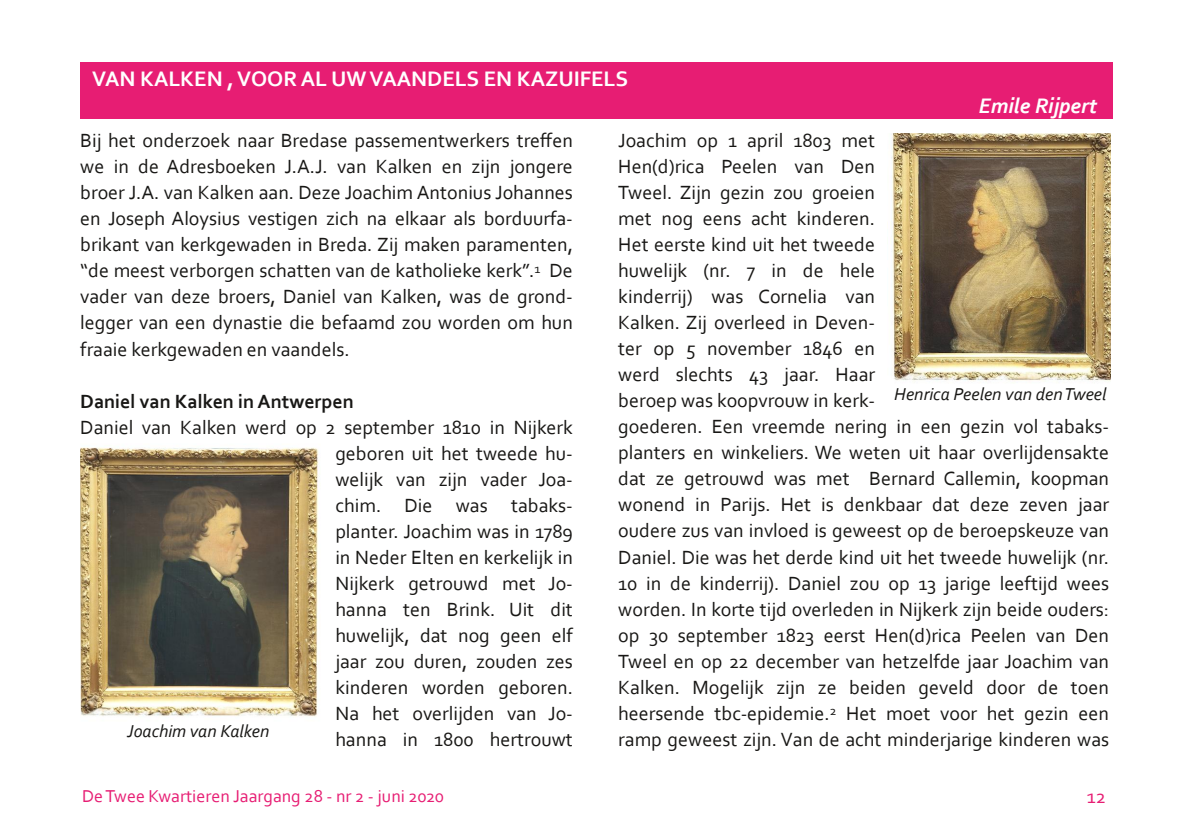
<style>
.page{position:relative;width:1191px;height:840px;background:#fff}
.page>*{position:absolute;margin:0;border:0;box-sizing:border-box;transform-origin:0 0}
.t1{font:700 22px "Corbel";color:#fff}
.t2{font:italic 700 22px "Corbel";color:#fff}
.t3{font:20px/26px "Corbel";color:#181715;text-align:justify}
.t4{font:700 20px "Corbel";color:#181715}
.t5{font:20px "Corbel";color:#e71d73}
.t6{font:italic 18px "Corbel";color:#181715}
.t7{font:18px "Corbel";color:#e71d73}
</style>
<div class="page">
<div style="left:80px;top:62px;width:1032px;height:57px;background:#e71d73"></div>
<img style="left:80px;top:447px;width:239px;height:270px">
<img style="left:891px;top:133px;width:220px;height:248px">
<p class="t1" style="left:92px;top:70px;width:537px">VAN KALKEN ,VOOR AL UWVAANDELS EN KAZUIFELS</p>
<p class="t2" style="left:978px;top:96px;width:120px">Emile Rijpert</p>
<p class="t3" style="left:80px;top:129px;width:494px">Bij het onderzoek naar Bredase passementwerkers treffen we in de Adresboeken J.A.J. van Kalken en zijn jongere broer J.A. van Kalken aan. Deze Joachim Antonius Johannes en Joseph Aloysius vestigen zich na elkaar als borduurfa‐ brikant van kerkgewaden in Breda. Zij maken paramenten, “de meest verborgen schatten van de katholieke kerk”.<sup>1</sup> De vader van deze broers, Daniel van Kalken, was de grond‐ legger van een dynastie die befaamd zou worden om hun fraaie kerkgewaden en vaandels.</p>
<p class="t4" style="left:80px;top:392px;width:275px">Daniel van Kalken in Antwerpen</p>
<p class="t3" style="left:335px;top:415px;width:239px;text-indent:-255px">Daniel van Kalken werd op 2 september 1810 in Nijkerk geboren uit het tweede hu‐ welijk van zijn vader Joa‐ chim. Die was tabaks‐ planter. Joachim was in 1789 in Neder Elten en kerkelijk in Nijkerk getrouwd met Jo‐ hanna ten Brink. Uit dit huwelijk, dat nog geen elf jaar zou duren, zouden zes kinderen worden geboren.<br>Na het overlijden van Jo‐ hanna in 1800 hertrouwt</p>
<p class="t6" style="left:127px;top:723px;width:144px">Joachim van Kalken</p>
<p class="t3" style="left:618px;top:129px;width:492px;text-align:left">Joachim op 1 april 1803 met<br>Hen(d)rica Peelen van Den<br>Tweel. Zijn gezin zou groeien<br>met nog eens acht kinderen.<br>Het eerste kind uit het tweede<br>huwelijk (nr. 7 in de hele<br>kinderrij) was Cornelia van<br>Kalken. Zij overleed in Deven‐<br>ter op 5 november 1846 en<br>werd slechts 43 jaar. Haar<br>beroep was koopvrouw in kerk‐<br>goederen. Een vreemde nering in een gezin vol tabaks‐ planters en winkeliers. We weten uit haar overlijdensakte dat ze getrouwd was met Bernard Callemin, koopman wonend in Parijs. Het is denkbaar dat deze zeven jaar oudere zus van invloed is geweest op de beroepskeuze van Daniel. Die was het derde kind uit het tweede huwelijk (nr.<br>10 in de kinderrij). Daniel zou op 13 jarige leeftijd wees worden. In korte tijd overleden in Nijkerk zijn beide ouders: op 30 september 1823 eerst Hen(d)rica Peelen van Den Tweel en op 22 december van hetzelfde jaar Joachim van Kalken. Mogelijk zijn ze beiden geveld door de toen heersende tbc‐epidemie.<sup>2</sup> Het moet voor het gezin een ramp geweest zijn. Van de acht minderjarige kinderen was</p>
<p class="t6" style="left:894px;top:387px;width:214px">Henrica Peelen van denTweel</p>
<p class="t7" style="left:82px;top:788px;width:364px">DeTwee Kwartieren Jaargang 28 ‐ nr 2 ‐ juni 2020</p>
<p class="t5" style="left:1087px;top:787px;width:21px">12</p>
</div>
